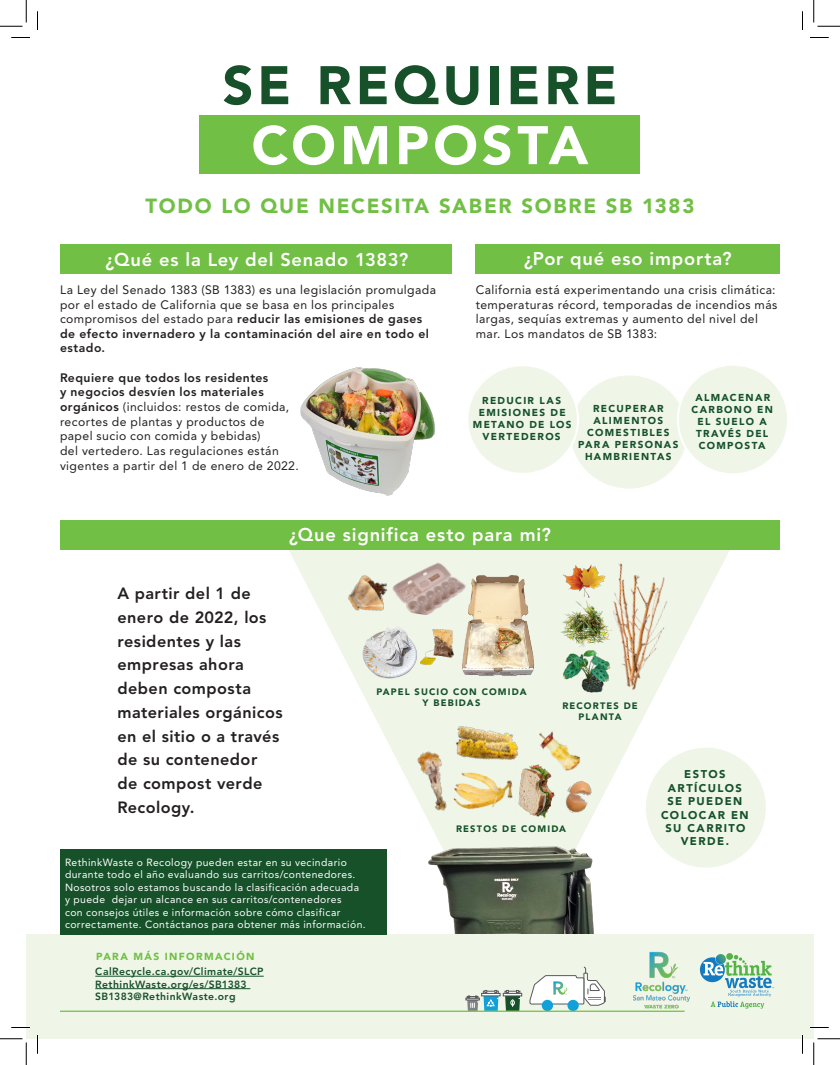
<style>
.page{position:relative;width:840px;height:1065px;background:#fff}
.page>*{position:absolute;margin:0;border:0;box-sizing:border-box;transform-origin:0 0}
.t1{font:900 53.75px/60px "Avenir LT Std";letter-spacing:.075em;color:#16512a;text-align:center}
.t2{font:900 20.38px "Avenir LT Std";letter-spacing:.08em;color:#71bf44}
.t3{font:800 18.25px "Avenir LT Std";letter-spacing:.045em;color:#fff}
.Intro_Body_copy{font:800 16.25px/23.8px "Avenir LT Std";letter-spacing:.025em;color:#231f20}
.Intro_Body_copy-2{font:12.25px/14.6px "Avenir LT Std";letter-spacing:.035em;color:#231f20}
.t4{font:900 11.12px/13.4px "Avenir LT Std";letter-spacing:.125em;color:#16512a;text-align:center}
.Intro_Body{font:10.38px/12.5px "Avenir LT Std";letter-spacing:.04em;color:#fff}
.Intro_Body_copy-3{font:800 10.38px "Avenir LT Std";letter-spacing:.045em;color:#16512a}
.t5{font:900 10.25px "Avenir LT Std";letter-spacing:.135em;color:#71bf44}
.t6{font:900 10px/12px "Avenir LT Std";letter-spacing:.13em;color:#16512a;text-align:center}
.Item_Category{font:900 9.25px/11.1px "Avenir LT Std";letter-spacing:.125em;color:#16512a;text-align:center}
.s1{color:#fff}
.s2{font-weight:800}
</style>
<div class="page">
<div style="left:570px;top:374px;width:118px;height:116px;background:#eff6e8;border-radius:50%"></div>
<svg style="left:289px;top:550px;width:450px;height:385px"></svg>
<div style="left:60px;top:244px;width:392px;height:30px;background:#71bf44"></div>
<div style="left:60px;top:521px;width:720px;height:29px;background:#71bf44"></div>
<div style="left:476px;top:244px;width:304px;height:30px;background:#71bf44"></div>
<div style="left:200px;top:115px;width:440px;height:59px;background:#71bf44"></div>
<img style="left:339px;top:566px;width:48px;height:54px">
<img style="left:421px;top:629px;width:33px;height:36px">
<img style="left:422px;top:845px;width:190px;height:90px">
<img style="left:447px;top:781px;width:74px;height:42px">
<img style="left:559px;top:777px;width:36px;height:40px">
<img style="left:533px;top:724px;width:52px;height:51px">
<img style="left:515px;top:762px;width:41px;height:56px">
<img style="left:447px;top:714px;width:79px;height:67px">
<img style="left:414px;top:749px;width:38px;height:66px">
<img style="left:586px;top:562px;width:95px;height:134px">
<img style="left:561px;top:600px;width:51px;height:47px">
<img style="left:563px;top:564px;width:42px;height:34px">
<img style="left:563px;top:647px;width:49px;height:45px">
<img style="left:462px;top:574px;width:73px;height:103px">
<img style="left:362px;top:626px;width:56px;height:53px">
<img style="left:387px;top:557px;width:82px;height:63px">
<div style="left:646px;top:748px;width:120px;height:120px;background:#eff6e8;border-radius:50%"></div>
<div style="left:467px;top:365px;width:111px;height:109px;background:#eff6e8;border-radius:50%"></div>
<div style="left:466px;top:364px;width:113px;height:111px;border:2px solid #fff;border-radius:50%"></div>
<div style="left:678px;top:365px;width:110px;height:109px;background:#eff6e8;border-radius:50%"></div>
<div style="left:677px;top:364px;width:112px;height:111px;border:2px solid #fff;border-radius:50%"></div>
<div style="left:26px;top:935px;width:788px;height:104px;background:#eff6e8"></div>
<img style="left:300px;top:367px;width:135px;height:129px">
<hr style="left:95px;top:976px;width:169px;height:1px;background:#16512a">
<hr style="left:95px;top:988px;width:155px;height:1px;background:#16512a">
<div style="left:567px;top:1000px;width:12px;height:11px;background:#12a0db;border-radius:50%"></div>
<div style="left:542px;top:1000px;width:11px;height:11px;background:#12a0db;border-radius:50%"></div>
<svg style="left:529px;top:966px;width:77px;height:40px"></svg>
<div style="left:481px;top:993px;width:20px;height:3px;background:#fff;border:1px solid #57585a"></div>
<svg style="left:465px;top:990px;width:34px;height:21px"></svg>
<div style="left:503px;top:993px;width:19px;height:3px;background:#fff;border:1px solid #57585a"></div>
<svg style="left:505px;top:990px;width:15px;height:21px"></svg>
<hr style="left:60px;top:1011px;width:625px;height:1px;background:#71bf44">
<div style="left:61px;top:849px;width:326px;height:86px;background:#16512a"></div>
<img style="left:633px;top:952px;width:56px;height:57px">
<svg style="left:700px;top:953px;width:74px;height:56px"></svg>
<svg style="left:11px;top:37px;width:19px;height:1px"></svg>
<svg style="left:810px;top:37px;width:19px;height:1px"></svg>
<svg style="left:11px;top:1027px;width:19px;height:1px"></svg>
<svg style="left:810px;top:1027px;width:19px;height:1px"></svg>
<svg style="left:37px;top:11px;width:1px;height:19px"></svg>
<svg style="left:37px;top:1035px;width:1px;height:19px"></svg>
<svg style="left:802px;top:11px;width:1px;height:19px"></svg>
<svg style="left:802px;top:1035px;width:1px;height:19px"></svg>
<svg style="left:0;top:0;width:27px;height:27px"></svg>
<svg style="left:0;top:1039px;width:27px;height:26px"></svg>
<svg style="left:814px;top:0;width:26px;height:27px"></svg>
<svg style="left:814px;top:1039px;width:26px;height:26px"></svg>
<p class="t1" style="left:223px;top:55px;width:396px">SE REQUIERE<br><span class="s1">COMPOSTA</span></p>
<p class="t2" style="left:146px;top:194px;width:550px">TODO LO QUE NECESITA SABER SOBRE SB 1383</p>
<p class="t3" style="left:105px;top:249px;width:305px">¿Qué es la Ley del Senado 1383?</p>
<p class="Intro_Body_copy-2" style="left:60px;top:282px;width:378px">La Ley del Senado 1383 (SB 1383) es una legislación promulgada por el estado de California que se basa en los principales compromisos del estado para <span class="s2">reducir las emisiones de gases de efecto invernadero y la contaminación del aire en todo el estado.</span></p>
<p class="Intro_Body_copy-2" style="left:60px;top:370px;width:240px"><span class="s2">Requiere que todos los residentes<br>y negocios desvíen los materiales orgánicos</span> (incluidos: restos de comida, recortes de plantas y productos de papel sucio con comida y bebidas)<br>del vertedero. Las regulaciones están vigentes a partir del 1 de enero de 2022.</p>
<p class="t3" style="left:524px;top:248px;width:209px">¿Por qué eso importa?</p>
<p class="Intro_Body_copy-2" style="left:476px;top:282px;width:303px">California está experimentando una crisis climática: temperaturas récord, temporadas de incendios más largas, sequías extremas y aumento del nivel del mar. Los mandatos de SB 1383:</p>
<p class="t6" style="left:473px;top:394px;width:100px">REDUCIR LAS<br>EMISIONES DE<br>METANO DE LOS<br>VERTEDEROS</p>
<p class="t6" style="left:692px;top:391px;width:83px">ALMACENAR<br>CARBONO EN<br>EL SUELO A<br>TRAVÉS DEL<br>COMPOSTA</p>
<p class="t6" style="left:578px;top:402px;width:102px">RECUPERAR<br>ALIMENTOS<br>COMESTIBLES<br>PARA PERSONAS<br>HAMBRIENTAS</p>
<p class="t3" style="left:289px;top:524px;width:263px">¿Que significa esto para mi?</p>
<p class="Intro_Body_copy" style="left:117px;top:582px;width:167px">A partir del 1 de enero de 2022, los residentes y las empresas ahora deben composta materiales orgánicos en el sitio o a través de su contenedor<br>de compost verde<br>Recology.</p>
<p class="Item_Category" style="left:376px;top:686px;width:152px">PAPEL SUCIO CON COMIDA<br>Y BEBIDAS</p>
<p class="Item_Category" style="left:562px;top:700px;width:77px">RECORTES DE<br>PLANTA</p>
<p class="Intro_Body" style="left:65px;top:856px;width:302px">RethinkWaste o Recology pueden estar en su vecindario durante todo el año evaluando sus carritos/contenedores.<br>Nosotros solo estamos buscando la clasificación adecuada y puede dejar un alcance en sus carritos/contenedores<br>con consejos útiles e información sobre cómo clasificar correctamente. Contáctanos para obtener más información.</p>
<p class="t5" style="left:96px;top:950px;width:160px">PARA MÁS INFORMACIÓN</p>
<p class="Intro_Body_copy-3" style="left:95px;top:965px;width:170px">CalRecycle.ca.gov/Climate/SLCP</p>
<p class="Intro_Body_copy-3" style="left:95px;top:978px;width:153px">RethinkWaste.org/es/SB1383</p>
<p class="Intro_Body_copy-3" style="left:95px;top:990px;width:142px">SB1383@RethinkWaste.org</p>
<p class="Item_Category" style="left:456px;top:823px;width:112px">RESTOS DE COMIDA</p>
<p class="t4" style="left:661px;top:768px;width:89px">ESTOS<br>ARTÍCULOS<br>SE PUEDEN<br>COLOCAR EN<br>SU CARRITO<br>VERDE.</p>
</div>
